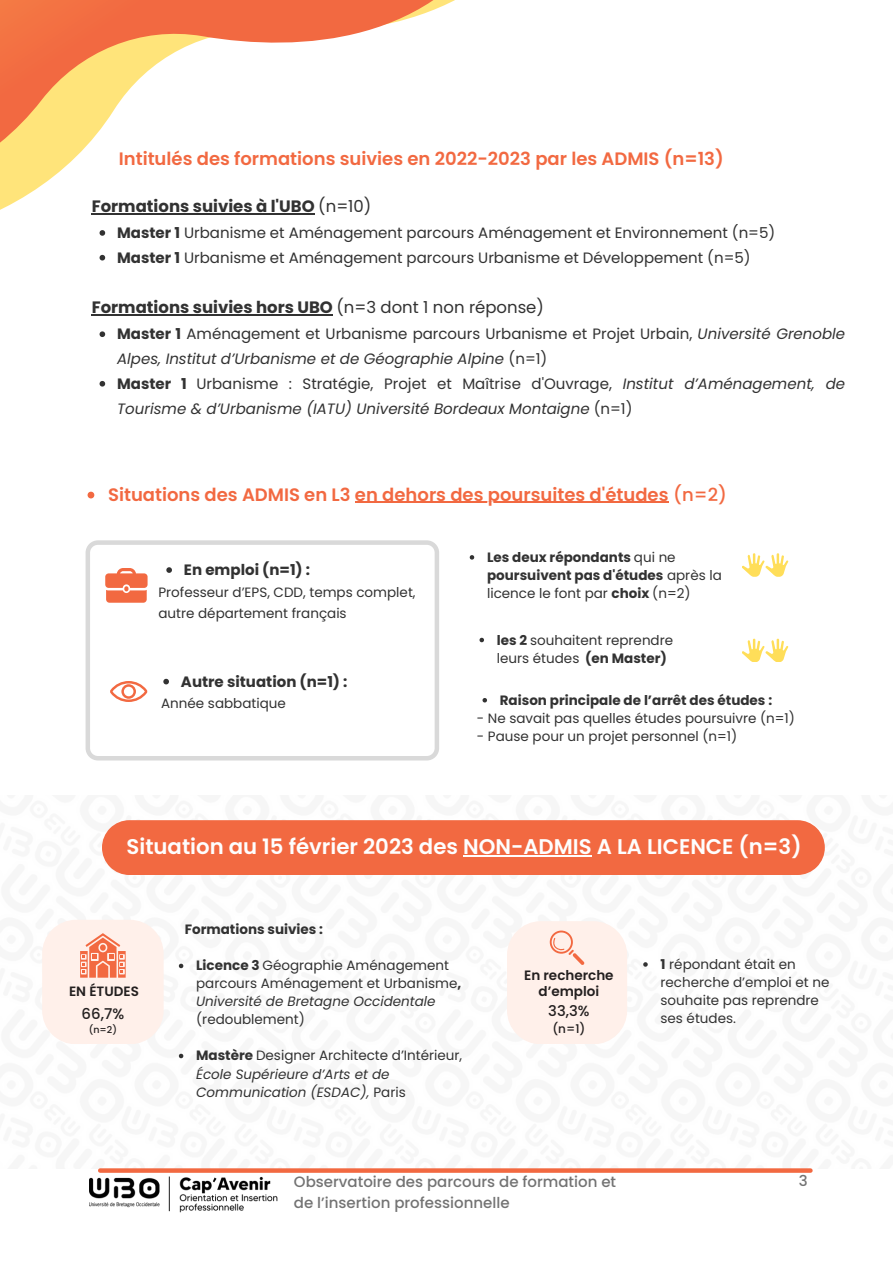
<style>
.page{position:relative;width:893px;height:1264px;background:#fff}
.page>*{position:absolute;margin:0;border:0;box-sizing:border-box;transform-origin:0 0}
.t1{font:600 21.3px "Poppins";color:#fefefe}
.t2{font:600 18px "Poppins";color:#f26941}
.t3{font:700 16.5px "Poppins";color:#323232}
.t4{font:italic 15px/24.8px "Poppins";color:#323232}
.t5{font:15px "Poppins";color:#323232}
.t6{font:500 15px/20.2px "Poppins";color:#737373}
.t7{font:700 15px "Poppins";color:#323232}
.t8{font:500 14.85px "Poppins";color:#231f1f}
.t9{font:500 14.7px "Poppins";color:#231f1f}
.t10{font:13.5px/18px "Poppins";color:#323232}
.t11{font:700 13.5px/18px "Poppins";color:#323232}
.t12{font:italic 13.5px/18px "Poppins";color:#323232}
.t13{font:600 13.5px/15.8px "Poppins";color:#231f1f;text-align:center}
.t14{font:500 12px "Poppins";color:#231f1f}
.t15{font:500 9.45px "Poppins";color:#231f1f}
.s1{font-weight:400}
.s2{font-weight:700}
.s3{font-weight:700;font-style:normal}
.s4{font-style:normal}
.s5{font-weight:500}
.s6{font-style:italic}
</style>
<div class="page">
<svg style="left:0;top:170px;width:315px;height:215px"></svg>
<svg style="left:100px;top:1168px;width:710px;height:4px;fill:#f26941"></svg>
<hr style="left:92px;top:213px;width:223px;height:1px;background:#323232">
<svg style="left:99px;top:230px;width:6px;height:6px"></svg>
<svg style="left:99px;top:255px;width:6px;height:5px"></svg>
<hr style="left:92px;top:314px;width:241px;height:2px;background:#323232">
<svg style="left:99px;top:331px;width:6px;height:6px"></svg>
<svg style="left:99px;top:381px;width:6px;height:5px"></svg>
<img style="left:89px;top:1176px;width:188px;height:36px">
<svg style="left:88px;top:491px;width:6px;height:7px"></svg>
<hr style="left:355px;top:502px;width:313px;height:1px;background:#f26941">
<svg style="left:469px;top:555px;width:5px;height:4px"></svg>
<svg style="left:86px;top:540px;width:353px;height:220px"></svg>
<svg style="left:166px;top:567px;width:6px;height:6px"></svg>
<svg style="left:163px;top:678px;width:6px;height:6px"></svg>
<svg style="left:742px;top:638px;width:46px;height:24px"></svg>
<svg style="left:742px;top:553px;width:46px;height:24px"></svg>
<svg style="left:105px;top:568px;width:42px;height:34px"></svg>
<svg style="left:110px;top:681px;width:37px;height:21px"></svg>
<svg style="left:479px;top:637px;width:5px;height:5px"></svg>
<div style="left:102px;top:820px;width:722px;height:55px;background:#f26941"></div>
<hr style="left:463px;top:855px;width:128px;height:1px;background:#fefefe">
<svg style="left:42px;top:919px;width:122px;height:125px"></svg>
<svg style="left:179px;top:963px;width:4px;height:5px"></svg>
<svg style="left:179px;top:1053px;width:4px;height:5px"></svg>
<svg style="left:643px;top:962px;width:4px;height:4px"></svg>
<div style="left:507px;top:921px;width:120px;height:123px;background:#fff0ea;border-radius:34px"></div>
<svg style="left:549px;top:930px;width:35px;height:34px"></svg>
<svg style="left:0;top:0;width:455px;height:170px"></svg>
<svg style="left:482px;top:698px;width:5px;height:4px"></svg>
<p class="t2" style="left:119px;top:146px;width:606px">Intitulés des formations suivies en 2022-2023 par les ADMIS (n=13)</p>
<p class="t3" style="left:92px;top:195px;width:281px">Formations suivies à l'UBO <span class="s1">(n=10)</span></p>
<h2 class="t5" style="left:117px;top:222px;width:659px"><span class="s2">Master 1</span> Urbanisme et Aménagement parcours Aménagement et Environnement (n=5)</h2>
<h3 class="t5" style="left:117px;top:247px;width:635px"><span class="s2">Master 1</span> Urbanisme et Aménagement parcours Urbanisme et Développement (n=5)</h3>
<h5 class="t3" style="left:92px;top:296px;width:454px">Formations suivies hors UBO <span class="s1">(n=3 dont 1 non réponse)</span></h5>
<h5 class="t4" style="left:117px;top:322px;width:729px"><span class="s3">Master 1</span> <span class="s4">Aménagement et Urbanisme parcours Urbanisme et Projet Urbain,</span> Université Grenoble<br>Alpes, Institut d’Urbanisme et de Géographie Alpine <span class="s4">(n=1)</span></h5>
<h3 class="t4" style="left:117px;top:371px;width:729px"><span class="s3">Master 1</span> <span class="s4">Urbanisme : Stratégie, Projet et Maîtrise d'Ouvrage,</span> Institut d’Aménagement, de<br>Tourisme &amp; d’Urbanisme (IATU) Université Bordeaux Montaigne <span class="s4">(n=1)</span></h3>
<h3 class="t2" style="left:108px;top:482px;width:620px">Situations des ADMIS en L3 en dehors des poursuites d'études <span class="s5">(n=2)</span></h3>
<p class="t7" style="left:184px;top:559px;width:128px">En emploi (n=1) :</p>
<p class="t10" style="left:158px;top:581px;width:258px;line-height:21.3px">Professeur d’EPS, CDD, temps complet, autre département français</p>
<h5 class="t7" style="left:181px;top:671px;width:168px">Autre situation (n=1) :</h5>
<p class="t10" style="left:161px;top:694px;width:126px">Année sabbatique</p>
<h5 class="t11" style="left:487px;top:548px;width:236px">Les deux répondants <span class="s1">qui ne </span>poursuivent pas d'études <span class="s1">après la licence le font par</span> choix <span class="s1">(n=2)</span></h5>
<h5 class="t10" style="left:497px;top:630px;width:178px"><span class="s2">les 2</span> souhaitent reprendre leurs études <span class="s2">(en Master)</span></h5>
<p class="t11" style="left:500px;top:691px;width:274px">Raison principale de l’arrêt des études :</p>
<p class="t10" style="left:477px;top:709px;width:320px">- Ne savait pas quelles études poursuivre (n=1)</p>
<p class="t10" style="left:477px;top:727px;width:262px">- Pause pour un projet personnel (n=1)</p>
<p class="t1" style="left:126px;top:832px;width:676px">Situation au 15 février 2023 des NON-ADMIS A LA LICENCE (n=3)</p>
<p class="t13" style="left:69px;top:983px;width:71px">EN ÉTUDES</p>
<p class="t8" style="left:82px;top:1003px;width:44px">66,7%</p>
<p class="t15" style="left:89px;top:1022px;width:30px">(n=2)</p>
<p class="t11" style="left:185px;top:920px;width:140px">Formations suivies :</p>
<p class="t10" style="left:196px;top:956px;width:266px"><span class="s2">Licence 3</span> Géographie Aménagement parcours Aménagement et Urbanisme<span class="s2">,<br></span><span class="s6">Université de Bretagne Occidentale </span>(redoublement)</p>
<h1 class="t12" style="left:196px;top:1046px;width:267px"><span class="s3">Mastère</span> <span class="s4">Designer Architecte d’Intérieur,<br></span>École Supérieure d’Arts et de<br>Communication (ESDAC), <span class="s4">Paris</span></h1>
<h4 class="t13" style="left:524px;top:967px;width:91px">En recherche d’emploi</h4>
<h6 class="t9" style="left:548px;top:1000px;width:43px">33,3%</h6>
<h6 class="t14" style="left:552px;top:1020px;width:35px">(n=1)</h6>
<h5 class="t6" style="left:294px;top:1171px;width:324px">Observatoire des parcours de formation et de l’insertion professionnelle</h5>
<p class="t10" style="left:660px;top:955px;width:170px"><span class="s2">1</span> répondant était en recherche d’emploi et ne souhaite pas reprendre ses études.</p>
<p class="t6" style="left:798px;top:1170px;width:10px">3</p>
</div>
